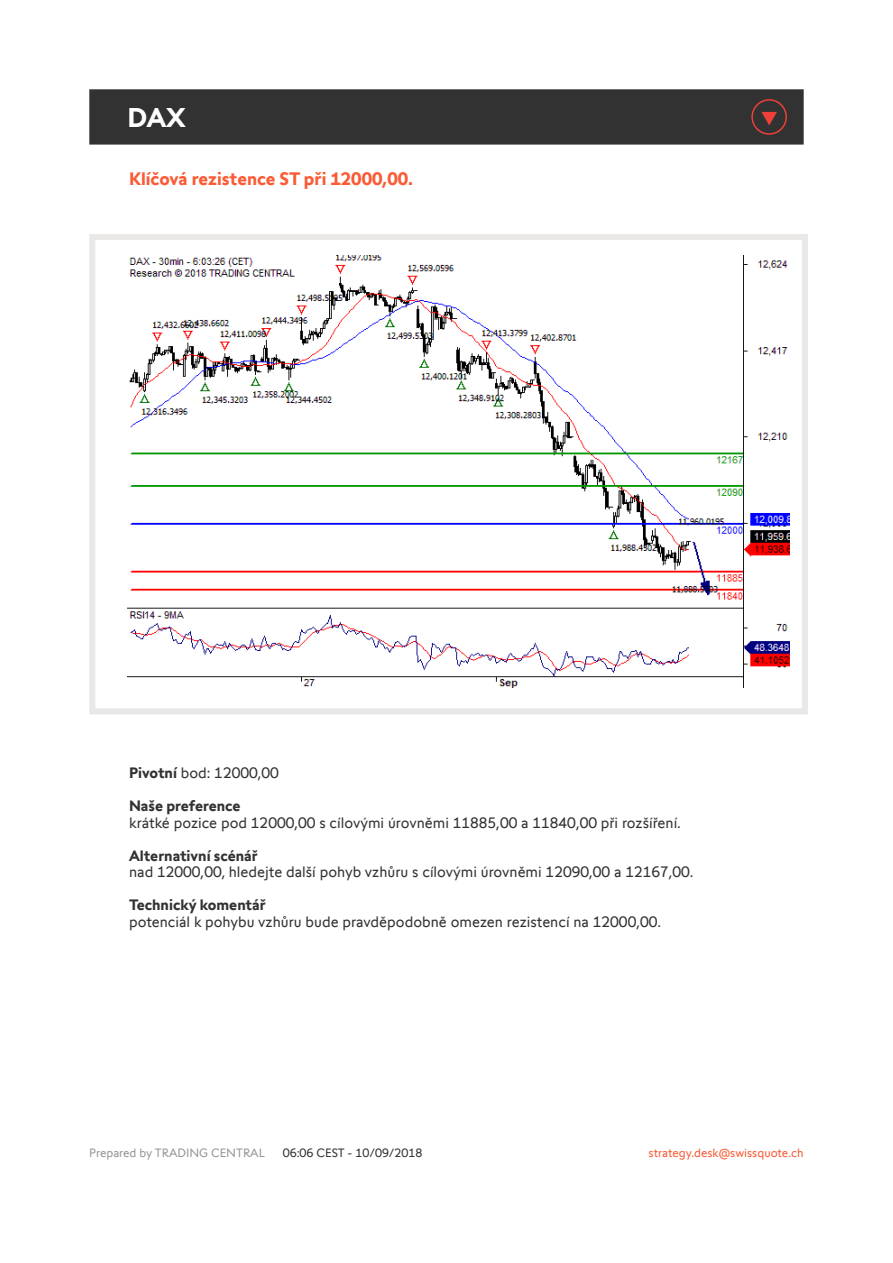
<style>
.page{position:relative;width:893px;height:1263px;background:#fff}
.page>*{position:absolute;margin:0;border:0;box-sizing:border-box;transform-origin:0 0}
.t1{font:700 27px "Swissquote CT";color:#fff}
.t2{font:700 18px "Swissquote CT";color:#fa5b35}
.t3{font:15px "Swissquote CT";color:#323232}
.t4{font:700 15px "Swissquote CT";color:#323232}
.t5{font:12px "Swissquote CT";color:#fa5b35}
.t6{font:12px "Swissquote CT";color:#939598}
.t7{font:12px "Swissquote CT";color:#323232}
.s1{font-weight:700}
</style>
<div class="page">
<div style="left:89px;top:234px;width:719px;height:480px;border:6px solid #e9e8e7"></div>
<div style="left:89px;top:89px;width:715px;height:56px;background:#323232;border:2px solid #323232"></div>
<img style="left:128px;top:255px;width:661px;height:432px">
<svg style="left:751px;top:99px;width:36px;height:36px"></svg>
<h1 class="t1" style="left:128px;top:101px;width:60px">DAX</h1>
<p class="t2" style="left:129px;top:168px;width:286px">Klíčová rezistence ST při 12000,00.</p>
<p class="t3" style="left:129px;top:764px;width:151px"><span class="s1">Pivotní</span> bod: 12000,00</p>
<p class="t4" style="left:129px;top:797px;width:113px">Naše preference</p>
<p class="t3" style="left:129px;top:814px;width:553px">krátké pozice pod 12000,00 s cílovými úrovněmi 11885,00 a 11840,00 při rozšíření.</p>
<p class="t4" style="left:129px;top:846px;width:130px">Alternativní scénář</p>
<p class="t3" style="left:129px;top:863px;width:566px">nad 12000,00, hledejte další pohyb vzhůru s cílovými úrovněmi 12090,00 a 12167,00.</p>
<p class="t4" style="left:129px;top:896px;width:138px">Technický komentář</p>
<p class="t3" style="left:129px;top:913px;width:534px">potenciál k pohybu vzhůru bude pravděpodobně omezen rezistencí na 12000,00.</p>
<p class="t6" style="left:89px;top:1145px;width:177px">Prepared by TRADING CENTRAL</p>
<p class="t7" style="left:283px;top:1145px;width:141px">06:06 CEST - 10/09/2018</p>
<p class="t5" style="left:649px;top:1145px;width:157px">strategy.desk@swissquote.ch</p>
</div>
